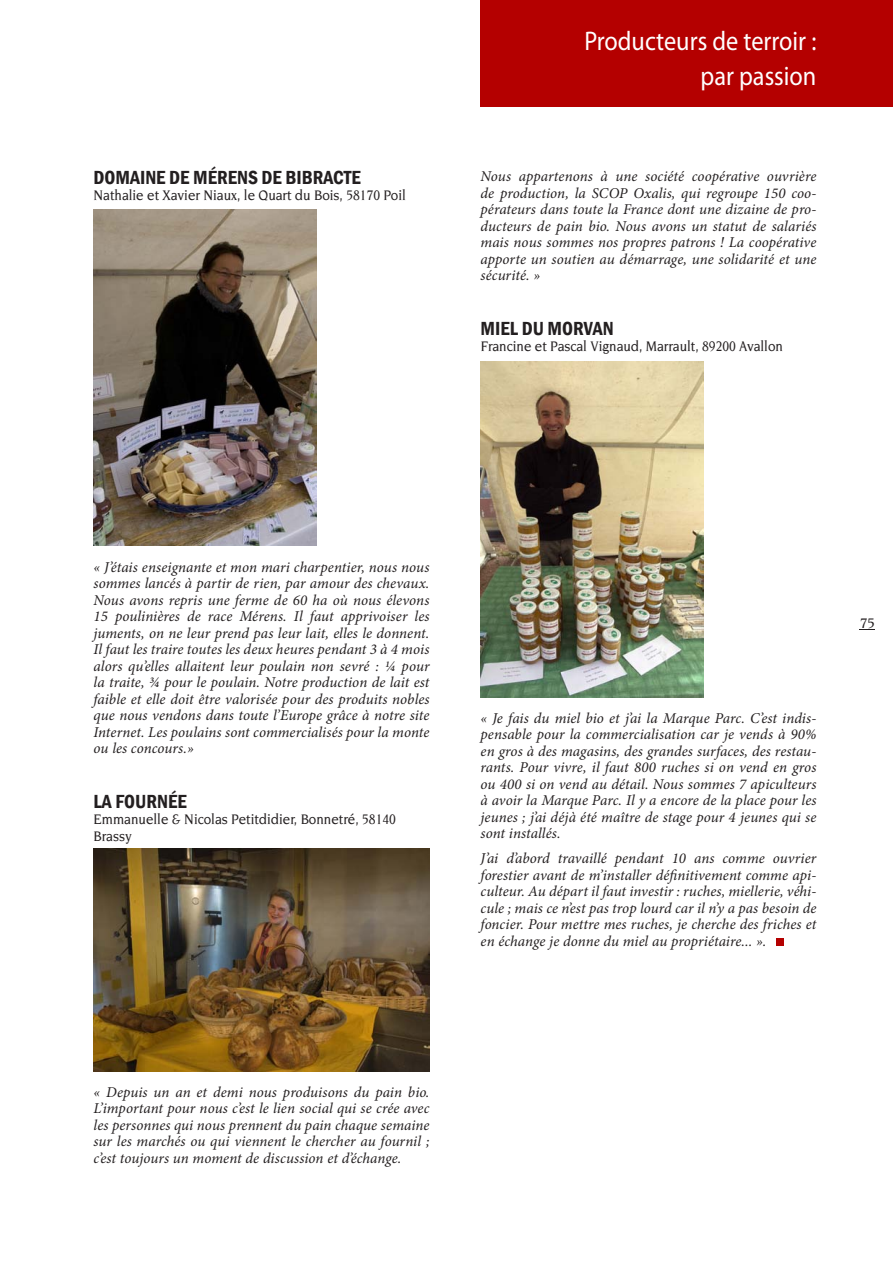
<style>
.page{position:relative;width:893px;height:1263px;background:#fff}
.page>*{position:absolute;margin:0;border:0;box-sizing:border-box;transform-origin:0 0}
.t1{font:27px/35.5px "Myriad Pro";color:#fff;text-align:right;scale:.9 1}
.t2{font:600 condensed 19.5px "Franklin Gothic";color:#231f20}
.t3{font:italic 15px/16.5px "Minion Pro";color:#231f20;text-align:justify}
.t4{font:500 15px/16.5px "Novarese Std";color:#231f20;scale:.9 1}
.t5{font:500 15px "Novarese Std";color:#231f20}
</style>
<div class="page">
<svg style="left:860px;top:629px;width:15px;height:1px"></svg>
<div style="left:480px;top:0;width:413px;height:106px;background:#b40000"></div>
<div style="left:777px;top:938px;width:7px;height:7px;background:#b40000"></div>
<img style="left:94px;top:210px;width:223px;height:336px">
<img style="left:94px;top:848px;width:335px;height:223px">
<img style="left:480px;top:361px;width:224px;height:336px">
<h2 class="t2" style="left:94px;top:164px;width:269px">DOMAINE DE MÉRENS DE BIBRACTE</h2>
<p class="t4" style="left:94px;top:187px;width:349px">Nathalie et Xavier Niaux, le Quart du Bois, 58170 Poil</p>
<h1 class="t1" style="left:584px;top:22px;width:259px">Producteurs de terroir : par passion</h1>
<p class="t3" style="left:480px;top:168px;width:337px">Nous appartenons à une société coopérative ouvrière de production, la SCOP Oxalis, qui regroupe 150 coo&shy;pérateurs dans toute la France dont une dizaine de pro&shy;ducteurs de pain bio. Nous avons un statut de salariés mais nous sommes nos propres patrons ! La coopérative apporte un soutien au démarrage, une solidarité et une sécurité. »</p>
<h2 class="t2" style="left:480px;top:315px;width:135px">MIEL DU MORVAN</h2>
<p class="t4" style="left:480px;top:338px;width:338px">Francine et Pascal Vignaud, Marrault, 89200 Avallon</p>
<p class="t3" style="left:94px;top:559px;width:337px">« J’étais enseignante et mon mari charpentier, nous nous sommes lancés à partir de rien, par amour des chevaux.<br>Nous avons repris une ferme de 60 ha où nous élevons 15 poulinières de race Mérens. Il faut apprivoiser les juments, on ne leur prend pas leur lait, elles le donnent.<br>Il faut les traire toutes les deux heures pendant 3 à 4 mois alors qu’elles allaitent leur poulain non sevré : ¼ pour la traite, ¾ pour le poulain. Notre production de lait est faible et elle doit être valorisée pour des produits nobles que nous vendons dans toute l’Europe grâce à notre site Internet. Les poulains sont commercialisés pour la monte ou les concours.»</p>
<h2 class="t2" style="left:94px;top:788px;width:95px">LA FOURNÉE</h2>
<p class="t4" style="left:94px;top:811px;width:337px">Emmanuelle &amp; Nicolas Petitdidier, Bonnetré, 58140<br>Brassy</p>
<p class="t3" style="left:480px;top:709px;width:337px">« Je fais du miel bio et j’ai la Marque Parc. C’est indis&shy;pensable pour la commercialisation car je vends à 90% en gros à des magasins, des grandes surfaces, des restau&shy;rants. Pour vivre, il faut 800 ruches si on vend en gros ou 400 si on vend au détail. Nous sommes 7 apiculteurs à avoir la Marque Parc. Il y a encore de la place pour les jeunes ; j’ai déjà été maître de stage pour 4 jeunes qui se sont installés.</p>
<p class="t3" style="left:480px;top:850px;width:337px">J’ai d’abord travaillé pendant 10 ans comme ouvrier forestier avant de m’installer définitivement comme api&shy;culteur. Au départ il faut investir : ruches, miellerie, véhi&shy;cule ; mais ce n’est pas trop lourd car il n’y a pas besoin de foncier. Pour mettre mes ruches, je cherche des friches et en échange je donne du miel au propriétaire... ».</p>
<p class="t5" style="left:860px;top:614px;width:16px">75</p>
<p class="t3" style="left:94px;top:1084px;width:337px">« Depuis un an et demi nous produisons du pain bio.<br>L’important pour nous c’est le lien social qui se crée avec les personnes qui nous prennent du pain chaque semaine sur les marchés ou qui viennent le chercher au fournil ; c’est toujours un moment de discussion et d’échange.</p>
</div>
